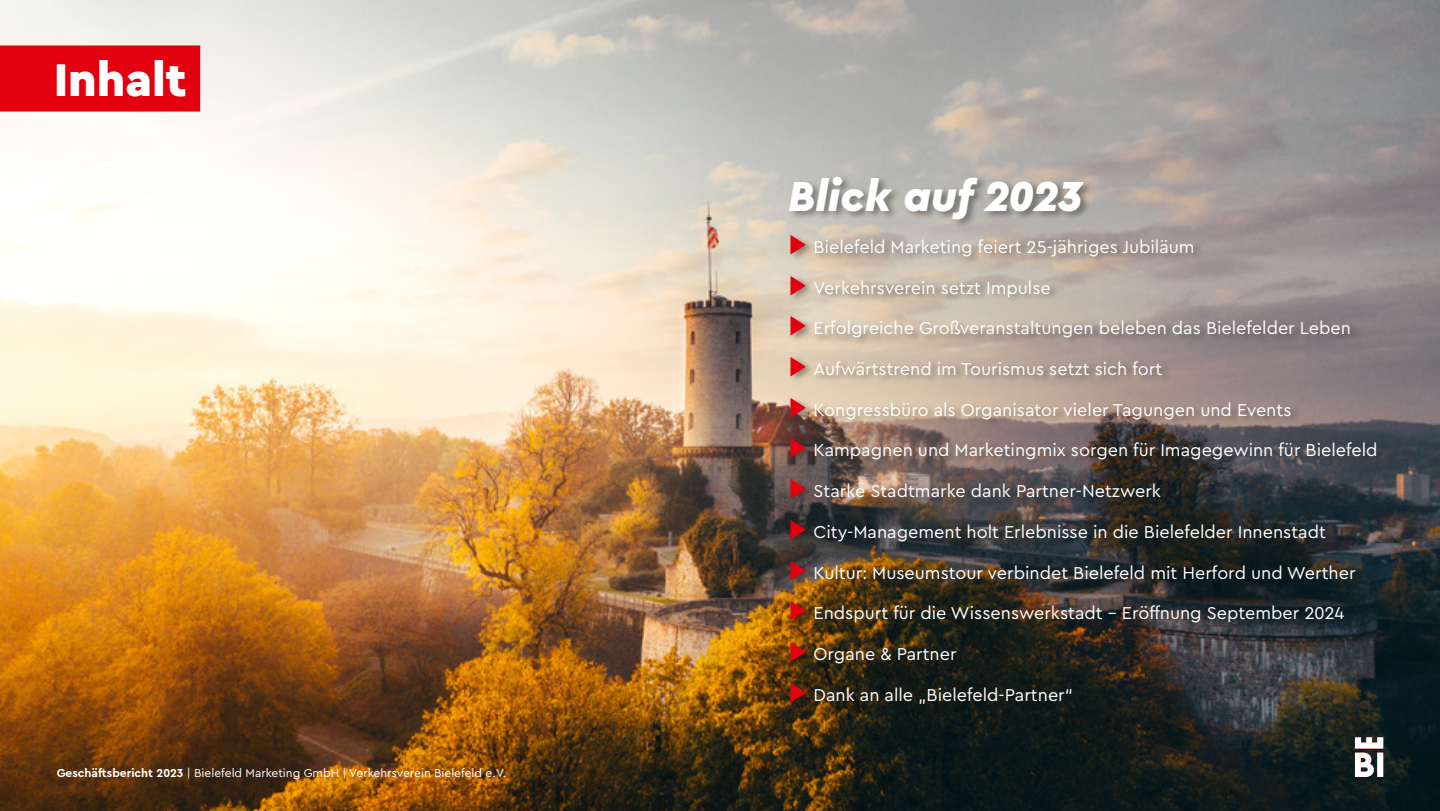
<style>
.page{position:relative;width:1440px;height:811px;background:#fff}
.page>*{position:absolute;margin:0;border:0;box-sizing:border-box;transform-origin:0 0}
.t1{font:900 48px "Cera Bielefeld";color:#fff}
.t2{font:italic 900 44px "Cera Bielefeld";color:#fff}
.t3{font:18px "Cera Bielefeld";color:#fff}
.t4{font:12px "Cera Bielefeld";color:#fff}
.s1{font-weight:700}
.s2{font-weight:700;font-size:28px;color:#e3000f}
</style>
<div class="page">
<img style="left:0;top:0;width:1440px;height:811px">
<div style="left:0;top:45px;width:200px;height:66px;background:#e3000f"></div>
<div style="left:788px;top:174px;width:599px;height:538px;background:#1a1a18;opacity:.42"></div>
<svg style="left:1355px;top:737px;width:28px;height:40px"></svg>
<h1 class="t1" style="left:54px;top:47px;width:135px">Inhalt</h1>
<p class="t4" style="left:57px;top:765px;width:451px"><span class="s1">Geschäftsbericht 2023</span> | Bielefeld Marketing GmbH | Verkehrsverein Bielefeld e.V.</p>
<h2 class="t2" style="left:788px;top:167px;width:296px">Blick auf 2023</h2>
<p class="t3" style="left:788px;top:235px;width:408px"><span class="s2">▶</span> Bielefeld Marketing feiert 25-jähriges Jubiläum</p>
<p class="t3" style="left:788px;top:276px;width:264px"><span class="s2">▶</span> Verkehrsverein setzt Impulse</p>
<p class="t3" style="left:788px;top:316px;width:565px"><span class="s2">▶</span> Erfolgreiche Großveranstaltungen beleben das Bielefelder Leben</p>
<p class="t3" style="left:788px;top:357px;width:376px"><span class="s2">▶</span> Aufwärtstrend im Tourismus setzt sich fort</p>
<p class="t3" style="left:788px;top:398px;width:505px"><span class="s2">▶</span> Kongressbüro als Organisator vieler Tagungen und Events</p>
<p class="t3" style="left:788px;top:438px;width:591px"><span class="s2">▶</span> Kampagnen und Marketingmix sorgen für Imagegewinn für Bielefeld</p>
<p class="t3" style="left:788px;top:479px;width:374px"><span class="s2">▶</span> Starke Stadtmarke dank Partner-Netzwerk</p>
<p class="t3" style="left:788px;top:520px;width:539px"><span class="s2">▶</span> City-Management holt Erlebnisse in die Bielefelder Innenstadt</p>
<p class="t3" style="left:788px;top:560px;width:569px"><span class="s2">▶</span> Kultur: Museumstour verbindet Bielefeld mit Herford und Werther</p>
<p class="t3" style="left:788px;top:601px;width:558px"><span class="s2">▶</span> Endspurt für die Wissenswerkstadt – Eröffnung September 2024</p>
<p class="t3" style="left:788px;top:642px;width:170px"><span class="s2">▶</span> Organe &amp; Partner</p>
<p class="t3" style="left:788px;top:682px;width:287px"><span class="s2">▶</span> Dank an alle „Bielefeld-Partner“</p>
</div>
